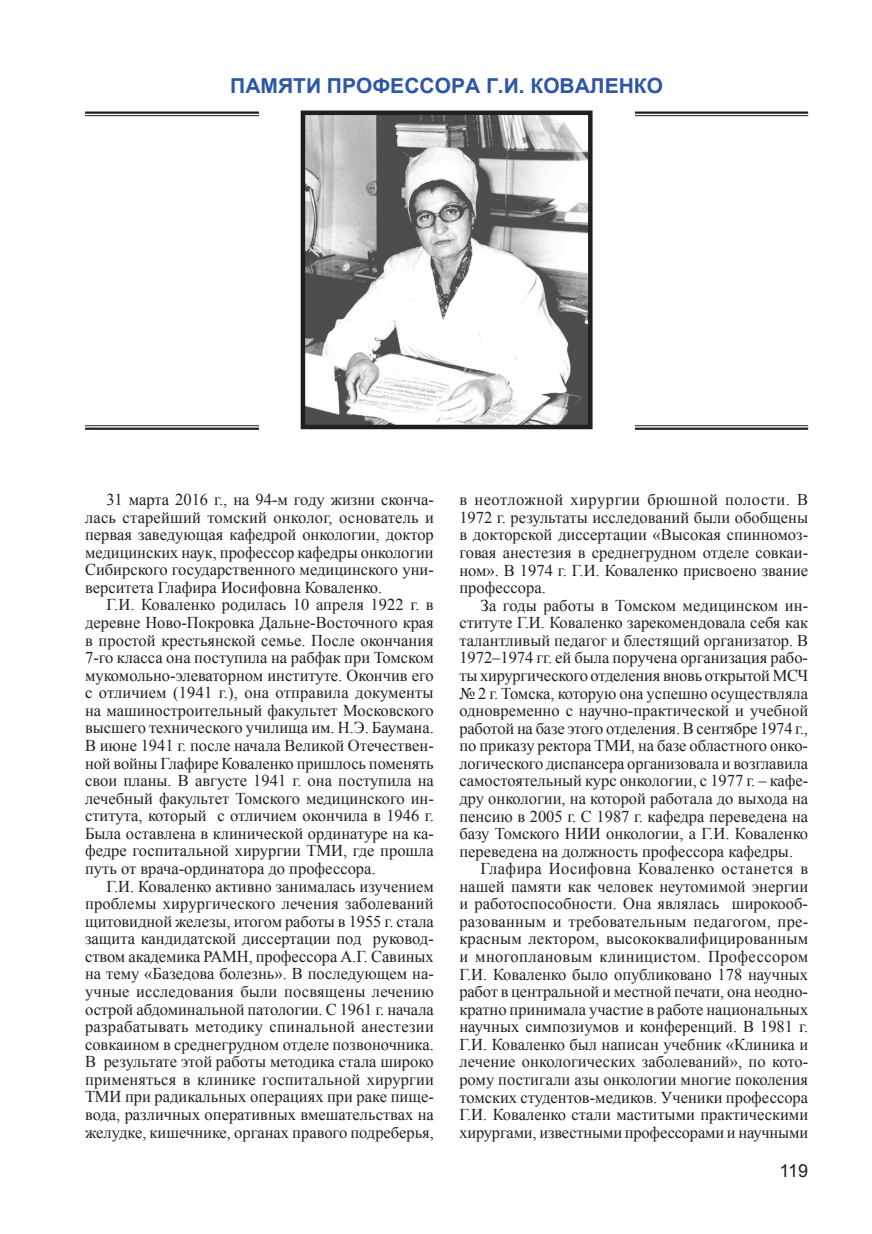
<style>
.page{position:relative;width:872px;height:1234px;background:#fff}
.page>*{position:absolute;margin:0;border:0;box-sizing:border-box;transform-origin:0 0}
.t1{font:700 21px "Arial";color:#2d56a5}
.t2{font:18px "Arial";color:#231f20}
.t3{font:16.5px/17.5px "Times New Roman";color:#231f20;text-align:justify}
.t4{font:16.5px "Times New Roman";letter-spacing:.025em;color:#231f20}
.t5{font:16.5px "Times New Roman";letter-spacing:.02em;color:#231f20}
</style>
<div class="page">
<hr style="left:85px;top:425px;width:723px;height:1px;background:#231f20">
<hr style="left:85px;top:427px;width:723px;height:3px;background:#231f20">
<hr style="left:85px;top:115px;width:723px;height:1px;background:#231f20">
<hr style="left:85px;top:111px;width:723px;height:3px;background:#231f20">
<div style="left:259px;top:109px;width:375px;height:321px;background:#fff"></div>
<img style="left:306px;top:115px;width:281px;height:309px">
<div style="left:301px;top:110px;width:291px;height:319px;border:4px solid #231f20"></div>
<p class="t1" style="left:230px;top:75px;width:434px">ПАМЯТИ ПРОФЕССОРА Г.И. КОВАЛЕНКО</p>
<p class="t3" style="left:85px;top:490px;width:350px;text-indent:21px">31 марта 2016 г., на 94-м году жизни сконча&shy;лась старейший томский онколог, основатель и первая заведующая кафедрой онкологии, доктор медицинских наук, профессор кафедры онкологии Сибирского государственного медицинского уни&shy;верситета Глафира Иосифовна Коваленко.</p>
<p class="t3" style="left:85px;top:595px;width:350px;text-indent:21px">Г.И. Коваленко родилась 10 апреля 1922 г. в деревне Ново-Покровка Дальне-Восточного края в простой крестьянской семье. После окончания 7-го класса она поступила на рабфак при Томском мукомольно-элеваторном институте. Окончив его с отличием (1941 г.), она отправила документы на машиностроительный факультет Московского высшего технического училища им. Н.Э. Баумана.<br>В июне 1941 г. после начала Великой Отечествен&shy;ной войны Глафире Коваленко пришлось поменять свои планы. В августе 1941 г. она поступила на лечебный факультет Томского медицинского ин&shy;ститута, который с отличием окончила в 1946 г.<br>Была оставлена в клинической ординатуре на ка&shy;федре госпитальной хирургии ТМИ, где прошла путь от врача-ординатора до профессора.</p>
<p class="t3" style="left:85px;top:876px;width:350px;text-indent:21px">Г.И. Коваленко активно занималась изучением проблемы хирургического лечения заболеваний щитовидной железы, итогом работы в 1955 г. стала защита кандидатской диссертации под руковод&shy;ством академика РАМН, профессора А.Г. Савиных на тему «Базедова болезнь». В последующем на&shy;учные исследования были посвящены лечению острой абдоминальной патологии. С 1961 г. начала разрабатывать методику спинальной анестезии совкаином в среднегрудном отделе позвоночника.<br>В результате этой работы методика стала широко применяться в клинике госпитальной хирургии ТМИ при радикальных операциях при раке пище&shy;вода, различных оперативных вмешательствах на желудке, кишечнике, органах правого подреберья,</p>
<p class="t3" style="left:459px;top:490px;width:350px">в неотложной хирургии брюшной полости. В 1972 г. результаты исследований были обобщены в докторской диссертации «Высокая спинномоз&shy;говая анестезия в среднегрудном отделе совкаи&shy;ном». В 1974 г. Г.И. Коваленко присвоено звание профессора.</p>
<p class="t3" style="left:480px;top:596px;width:329px">За годы работы в Томском медицинском ин-</p>
<p class="t3" style="left:459px;top:613px;width:350px">ституте Г.И. Коваленко зарекомендовала себя как</p>
<p class="t3" style="left:459px;top:631px;width:350px">талантливый педагог и блестящий организатор. В</p>
<p class="t3" style="left:459px;top:648px;width:350px">1972–1974 гг. ей была поручена организация рабо-</p>
<p class="t3" style="left:459px;top:666px;width:350px">ты хирургического отделения вновь открытой МСЧ</p>
<p class="t3" style="left:459px;top:683px;width:350px">№ 2 г. Томска, которую она успешно осуществляла</p>
<p class="t3" style="left:459px;top:701px;width:350px">одновременно с научно-практической и учебной</p>
<p class="t3" style="left:459px;top:719px;width:350px">работой на базе этого отделения. В сентябре 1974 г.,</p>
<p class="t3" style="left:459px;top:736px;width:350px">по приказу ректора ТМИ, на базе областного онко-</p>
<p class="t3" style="left:459px;top:754px;width:350px">логического диспансера организовала и возглавила</p>
<p class="t3" style="left:459px;top:771px;width:350px">самостоятельный курс онкологии, с 1977 г. – кафе-</p>
<p class="t3" style="left:459px;top:789px;width:350px">дру онкологии, на которой работала до выхода на</p>
<p class="t3" style="left:459px;top:806px;width:350px">пенсию в 2005 г. С 1987 г. кафедра переведена на</p>
<p class="t3" style="left:459px;top:824px;width:350px">базу Томского НИИ онкологии, а Г.И. Коваленко</p>
<p class="t3" style="left:459px;top:841px;width:335px">переведена на должность профессора кафедры.</p>
<p class="t5" style="left:480px;top:857px;width:329px">Глафира Иосифовна Коваленко останется в</p>
<p class="t3" style="left:459px;top:877px;width:350px">нашей памяти как человек неутомимой энергии</p>
<p class="t3" style="left:459px;top:894px;width:350px">и работоспособности. Она являлась широкооб-</p>
<p class="t3" style="left:459px;top:912px;width:350px">разованным и требовательным педагогом, пре-</p>
<p class="t3" style="left:459px;top:929px;width:350px">красным лектором, высококвалифицированным</p>
<p class="t4" style="left:459px;top:945px;width:350px">и многоплановым клиницистом. Профессором</p>
<p class="t3" style="left:459px;top:964px;width:350px">Г.И. Коваленко было опубликовано 178 научных</p>
<p class="t3" style="left:459px;top:982px;width:350px">работ в центральной и местной печати, она неодно-</p>
<p class="t3" style="left:459px;top:999px;width:350px">кратно принимала участие в работе национальных</p>
<p class="t3" style="left:459px;top:1017px;width:350px">научных симпозиумов и конференций. В 1981 г.</p>
<p class="t3" style="left:459px;top:1035px;width:350px">Г.И. Коваленко был написан учебник «Клиника и</p>
<p class="t3" style="left:459px;top:1052px;width:350px">лечение онкологических заболеваний», по кото-</p>
<p class="t3" style="left:459px;top:1070px;width:350px">рому постигали азы онкологии многие поколения</p>
<p class="t3" style="left:459px;top:1087px;width:350px">томских студентов-медиков. Ученики профессора</p>
<p class="t3" style="left:459px;top:1105px;width:350px">Г.И. Коваленко стали маститыми практическими</p>
<p class="t3" style="left:459px;top:1122px;width:350px">хирургами, известными профессорами и научными</p>
<p class="t2" style="left:779px;top:1158px;width:30px">119</p>
</div>
